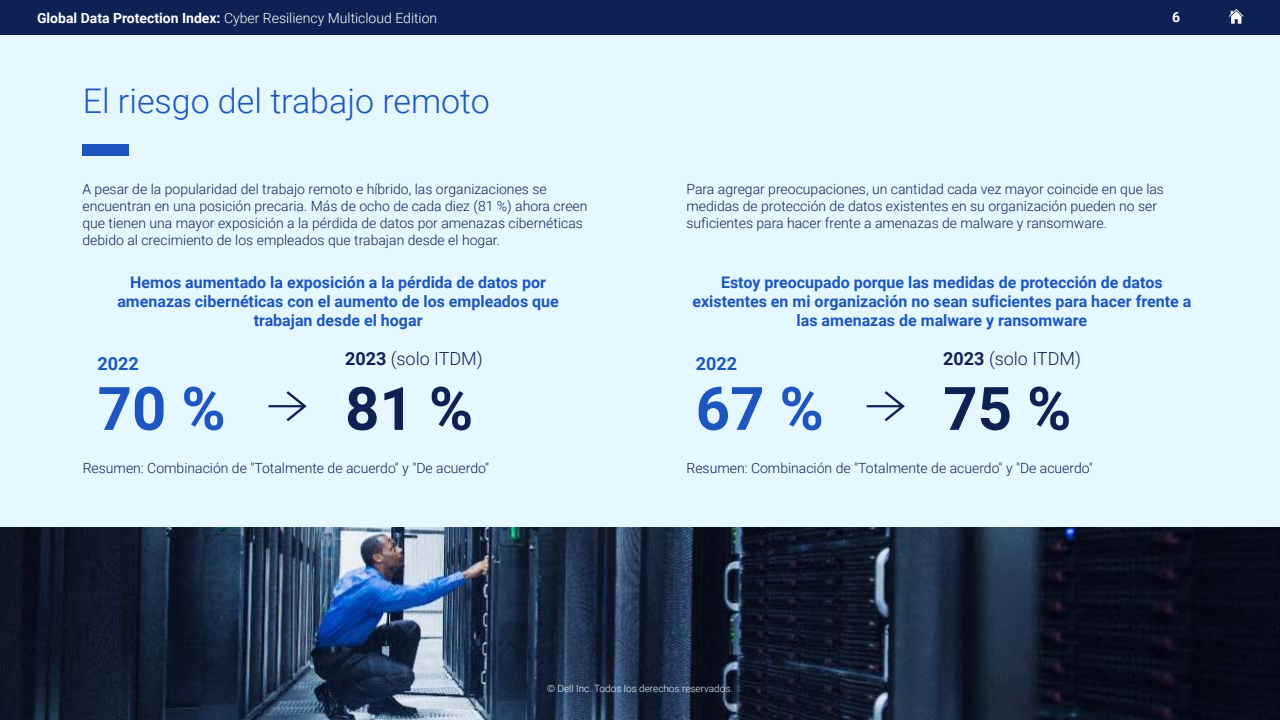
<style>
.page{position:relative;width:1280px;height:720px;background:#fff}
.page>*{position:absolute;margin:0;border:0;box-sizing:border-box;transform-origin:0 0}
.t1{font:700 60px "Roboto";color:#1d56c0}
.t2{font:700 60px "Roboto";color:#0d2155}
.t3{font:300 34px "Roboto";color:#1d56c0}
.t4{font:300 18px "Roboto";color:#0d2155}
.t5{font:700 18px "Roboto";color:#1d56c0}
.t6{font:700 16px/19.2px "Roboto";color:#1d56c0;text-align:center}
.t7{font:300 14px/16.8px "Roboto";color:#0d2155}
.t8{font:300 14px "Roboto";color:#fff}
.t9{font:700 14px "Roboto";color:#fff}
.t10{font:300 10px "Roboto";color:#e5f8ff}
.s1{font-weight:700}
</style>
<div class="page">
<div style="left:0;top:0;width:1280px;height:36px;background:#0d2155"></div>
<svg style="left:1229px;top:9px;width:15px;height:15px"></svg>
<div style="left:0;top:35px;width:1280px;height:685px;background:#e5f8ff"></div>
<div style="left:83px;top:144px;width:46px;height:11px;background:#1d56c0"></div>
<svg style="left:269px;top:391px;width:38px;height:30px"></svg>
<svg style="left:867px;top:391px;width:38px;height:30px"></svg>
<img style="left:0;top:527px;width:1280px;height:193px">
<p class="t8" style="left:37px;top:8px;width:402px"><span class="s1">Global Data Protection Index:</span> Cyber Resiliency Multicloud Edition</p>
<p class="t9" style="left:1172px;top:7px;width:10px">6</p>
<h2 class="t3" style="left:83px;top:77px;width:409px">El riesgo del trabajo remoto</h2>
<p class="t7" style="left:82px;top:181px;width:507px">A pesar de la popularidad del trabajo remoto e híbrido, las organizaciones se encuentran en una posición precaria. Más de ocho de cada diez (81 %) ahora creen que tienen una mayor exposición a la pérdida de datos por amenazas cibernéticas debido al crecimiento de los empleados que trabajan desde el hogar.</p>
<p class="t7" style="left:686px;top:181px;width:479px">Para agregar preocupaciones, un cantidad cada vez mayor coincide en que las medidas de protección de datos existentes en su organización pueden no ser suficientes para hacer frente a amenazas de malware y ransomware.</p>
<p class="t6" style="left:117px;top:272px;width:443px">Hemos aumentado la exposición a la pérdida de datos por amenazas cibernéticas con el aumento de los empleados que trabajan desde el hogar</p>
<p class="t5" style="left:98px;top:351px;width:43px">2022</p>
<h1 class="t1" style="left:98px;top:366px;width:130px">70 %</h1>
<p class="t4" style="left:345px;top:346px;width:139px"><span class="s1">2023</span> (solo ITDM)</p>
<h1 class="t2" style="left:345px;top:366px;width:130px">81 %</h1>
<p class="t6" style="left:692px;top:272px;width:500px">Estoy preocupado porque las medidas de protección de datos existentes en mi organización no sean suficientes para hacer frente a las amenazas de malware y ransomware</p>
<p class="t5" style="left:696px;top:351px;width:43px">2022</p>
<h1 class="t1" style="left:696px;top:366px;width:130px">67 %</h1>
<p class="t4" style="left:943px;top:346px;width:139px"><span class="s1">2023</span> (solo ITDM)</p>
<h1 class="t2" style="left:943px;top:366px;width:130px">75 %</h1>
<p class="t7" style="left:83px;top:460px;width:408px">Resumen: Combinación de "Totalmente de acuerdo" y "De acuerdo"</p>
<p class="t7" style="left:686px;top:460px;width:408px">Resumen: Combinación de "Totalmente de acuerdo" y "De acuerdo"</p>
<p class="t10" style="left:547px;top:681px;width:187px">© Dell Inc. Todos los derechos reservados.</p>
</div>
